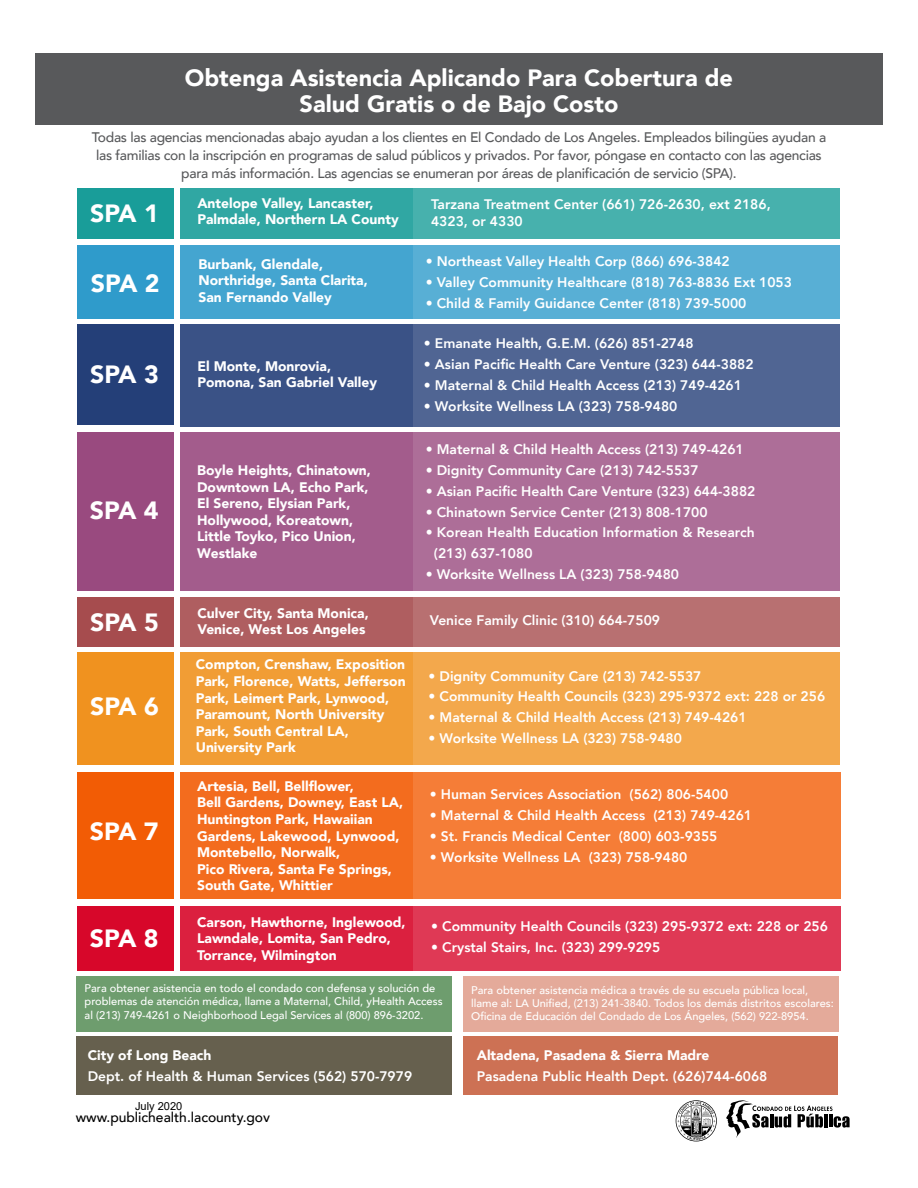
<style>
.page{position:relative;width:918px;height:1188px;background:#fff}
.page>*{position:absolute;margin:0;border:0;box-sizing:border-box;transform-origin:0 0}
.t1{font:900 24.9px "Avenir";letter-spacing:-.035em;color:#fff}
.t2{font:900 23.55px/25.5px "Avenir";color:#fff;text-align:center}
.t3{font:800 13.8px/20.7px "Avenir";color:#fff}
.t4{font:900 13.8px/16.6px "Avenir";color:#fff}
.t5{font:500 13.8px/17.7px "Avenir";letter-spacing:-.02em;color:#58595b;text-align:center}
.t6{font:500 13.8px "Avenir";color:#000}
.t7{font:500 11.1px "Avenir";color:#fff}
.t8{font:11.1px "Arial";color:#000}
.s1{font-weight:900}
</style>
<div class="page">
<div style="left:180px;top:246px;width:300px;height:73px;background:#44a5d0"></div>
<div style="left:413px;top:246px;width:426px;height:73px;background:#58afd5"></div>
<div style="left:180px;top:325px;width:334px;height:102px;background:#3a5286"></div>
<div style="left:413px;top:325px;width:426px;height:102px;background:#506593"></div>
<div style="left:180px;top:432px;width:399px;height:159px;background:#a35c8c"></div>
<div style="left:413px;top:432px;width:426px;height:159px;background:#ad6e98"></div>
<div style="left:180px;top:653px;width:399px;height:112px;background:#f19d35"></div>
<div style="left:413px;top:653px;width:426px;height:112px;background:#f3a84c"></div>
<div style="left:180px;top:772px;width:399px;height:127px;background:#f36c1e"></div>
<div style="left:413px;top:773px;width:428px;height:126px;background:#f57d37"></div>
<div style="left:464px;top:976px;width:375px;height:56px;background:#e4aa9a"></div>
<div style="left:76px;top:976px;width:376px;height:56px;background:#6e9d6e"></div>
<div style="left:77px;top:188px;width:97px;height:51px;background:#199d99"></div>
<div style="left:180px;top:188px;width:233px;height:51px;background:#30a7a3"></div>
<div style="left:413px;top:188px;width:426px;height:50px;background:#47b1ad"></div>
<div style="left:77px;top:246px;width:97px;height:73px;background:#2f9bcb"></div>
<div style="left:77px;top:325px;width:97px;height:100px;background:#243f78"></div>
<div style="left:77px;top:432px;width:96px;height:159px;background:#994a7f"></div>
<div style="left:77px;top:597px;width:97px;height:49px;background:#a64c4e"></div>
<div style="left:180px;top:597px;width:399px;height:49px;background:#af5e60"></div>
<div style="left:413px;top:597px;width:426px;height:49px;background:#b87071"></div>
<div style="left:77px;top:653px;width:97px;height:112px;background:#f0921f"></div>
<div style="left:77px;top:772px;width:96px;height:127px;background:#f25c05"></div>
<div style="left:77px;top:906px;width:96px;height:65px;background:#d7072a"></div>
<div style="left:180px;top:906px;width:399px;height:65px;background:#db203f"></div>
<div style="left:413px;top:906px;width:428px;height:65px;background:#df3955"></div>
<div style="left:35px;top:53px;width:848px;height:71px;background:#58595b"></div>
<div style="left:76px;top:1037px;width:376px;height:58px;background:#66604e"></div>
<div style="left:463px;top:1037px;width:375px;height:58px;background:#cd7154"></div>
<svg style="left:726px;top:1100px;width:124px;height:38px"></svg>
<svg style="left:676px;top:1100px;width:41px;height:41px"></svg>
<p class="t2" style="left:185px;top:65px;width:550px">Obtenga Asistencia Aplicando Para Cobertura de<br>Salud Gratis o de Bajo Costo</p>
<p class="t5" style="left:92px;top:128px;width:736px">Todas las agencias mencionadas abajo ayudan a los clientes en El Condado de Los Angeles. Empleados bilingües ayudan a las familias con la inscripción en programas de salud públicos y privados. Por favor, póngase en contacto con las agencias para más información. Las agencias se enumeran por áreas de planificación de servicio (SPA).</p>
<p class="t1" style="left:90px;top:192px;width:70px">SPA 1</p>
<p class="t4" style="left:197px;top:194px;width:203px">Antelope Valley, Lancaster,<br>Palmdale, Northern LA County</p>
<p class="t3" style="left:431px;top:196px;width:341px;line-height:16.6px">Tarzana Treatment Center (661) 726-2630, ext 2186,<br>4323, or 4330</p>
<p class="t1" style="left:91px;top:262px;width:70px">SPA 2</p>
<p class="t1" style="left:90px;top:353px;width:70px">SPA 3</p>
<p class="t1" style="left:90px;top:489px;width:70px">SPA 4</p>
<p class="t1" style="left:90px;top:601px;width:70px">SPA 5</p>
<p class="t3" style="left:426px;top:251px;width:306px">• Northeast Valley Health Corp (866) 696-3842</p>
<p class="t3" style="left:426px;top:272px;width:368px">• Valley Community Healthcare (818) 763-8836 Ext 1053</p>
<p class="t3" style="left:426px;top:293px;width:322px">• Child &amp; Family Guidance Center (818) 739-5000</p>
<p class="t3" style="left:424px;top:333px;width:271px">• Emanate Health, G.E.M. (626) 851-2748</p>
<p class="t3" style="left:424px;top:354px;width:331px">• Asian Pacific Health Care Venture (323) 644-3882</p>
<p class="t3" style="left:424px;top:375px;width:320px">• Maternal &amp; Child Health Access (213) 749-4261</p>
<p class="t3" style="left:424px;top:395px;width:255px">• Worksite Wellness LA (323) 758-9480</p>
<p class="t3" style="left:426px;top:439px;width:320px">• Maternal &amp; Child Health Access (213) 749-4261</p>
<p class="t3" style="left:426px;top:460px;width:274px">• Dignity Community Care (213) 742-5537</p>
<p class="t3" style="left:426px;top:481px;width:331px">• Asian Pacific Health Care Venture (323) 644-3882</p>
<p class="t3" style="left:426px;top:501px;width:283px">• Chinatown Service Center (213) 808-1700</p>
<p class="t3" style="left:434px;top:522px;width:322px;text-indent:-8px">• Korean Health Education Information &amp; Research (213) 637-1080</p>
<p class="t3" style="left:426px;top:564px;width:255px">• Worksite Wellness LA (323) 758-9480</p>
<p class="t3" style="left:430px;top:610px;width:232px">Venice Family Clinic (310) 664-7509</p>
<p class="t4" style="left:199px;top:255px;width:171px">Burbank, Glendale,<br>Northridge, Santa Clarita,<br>San Fernando Valley</p>
<p class="t4" style="left:197px;top:357px;width:181px">El Monte, Monrovia,<br>Pomona, San Gabriel Valley</p>
<p class="t4" style="left:197px;top:462px;width:175px">Boyle Heights, Chinatown,<br>Downtown LA, Echo Park,<br>El Sereno, Elysian Park,<br>Hollywood, Koreatown,<br>Little Toyko, Pico Union,<br>Westlake</p>
<p class="t4" style="left:197px;top:604px;width:173px">Culver City, Santa Monica,<br>Venice, West Los Angeles</p>
<p class="t4" style="left:196px;top:656px;width:211px">Compton, Crenshaw, Exposition</p>
<p class="t4" style="left:196px;top:673px;width:211px">Park, Florence, Watts, Jefferson</p>
<p class="t3" style="left:429px;top:666px;width:274px">• Dignity Community Care (213) 742-5537</p>
<p class="t1" style="left:90px;top:685px;width:70px">SPA 6</p>
<p class="t4" style="left:196px;top:689px;width:195px">Park, Leimert Park, Lynwood,<br>Paramount, North University</p>
<p class="t3" style="left:429px;top:686px;width:398px">• Community Health Councils (323) 295-9372 ext: 228 or 256</p>
<p class="t3" style="left:429px;top:707px;width:320px">• Maternal &amp; Child Health Access (213) 749-4261</p>
<p class="t4" style="left:196px;top:722px;width:155px">Park, South Central LA,<br>University Park</p>
<p class="t4" style="left:197px;top:777px;width:208px">Artesia, Bell, Bellflower,<br>Bell Gardens, Downey, East LA,<br>Huntington Park, Hawaiian<br>Gardens, Lakewood, Lynwood,<br>Montebello, Norwalk,<br>Pico Rivera, Santa Fe Springs,<br>South Gate, Whittier</p>
<p class="t4" style="left:197px;top:913px;width:210px">Carson, Hawthorne, Inglewood,<br>Lawndale, Lomita, San Pedro,<br>Torrance, Wilmington</p>
<p class="t3" style="left:429px;top:728px;width:255px">• Worksite Wellness LA (323) 758-9480</p>
<p class="t3" style="left:430px;top:784px;width:300px">• Human Services Association (562) 806-5400</p>
<p class="t3" style="left:430px;top:805px;width:324px">• Maternal &amp; Child Health Access (213) 749-4261</p>
<p class="t3" style="left:430px;top:826px;width:289px">• St. Francis Medical Center (800) 603-9355</p>
<p class="t3" style="left:430px;top:847px;width:259px">• Worksite Wellness LA (323) 758-9480</p>
<p class="t1" style="left:90px;top:810px;width:70px">SPA 7</p>
<p class="t3" style="left:431px;top:916px;width:398px">• Community Health Councils (323) 295-9372 ext: 228 or 256</p>
<p class="t3" style="left:431px;top:937px;width:231px">• Crystal Stairs, Inc. (323) 299-9295</p>
<p class="t1" style="left:90px;top:917px;width:70px">SPA 8</p>
<p class="t7" style="left:85px;top:979px;width:352px">Para obtener asistencia en todo el condado con defensa y solución de</p>
<p class="t7" style="left:471px;top:980px;width:339px">Para obtener asistencia médica a través de su escuela pública local,</p>
<p class="t7" style="left:85px;top:992px;width:359px">problemas de atención médica, llame a Maternal, Child, yHealth Access</p>
<p class="t7" style="left:471px;top:994px;width:364px">llame al: LA Unified, (213) 241-3840. Todos los demás distritos escolares:</p>
<p class="t7" style="left:85px;top:1005px;width:340px">al (213) 749-4261 o Neighborhood Legal Services al (800) 896-3202.</p>
<p class="t7" style="left:471px;top:1007px;width:339px">Oficina de Educación del Condado de Los Ángeles, (562) 922-8954.</p>
<p class="t3" style="left:88px;top:1045px;width:326px"><span class="s1">City of Long Beach<br></span>Dept. of Health &amp; Human Services (562) 570-7979</p>
<p class="t3" style="left:477px;top:1045px;width:292px"><span class="s1">Altadena, Pasadena &amp; Sierra Madre<br></span>Pasadena Public Health Dept. (626)744-6068</p>
<p class="t8" style="left:135px;top:1098px;width:49px">July 2020</p>
<p class="t6" style="left:76px;top:1105px;width:196px">www.publichealth.lacounty.gov</p>
</div>
